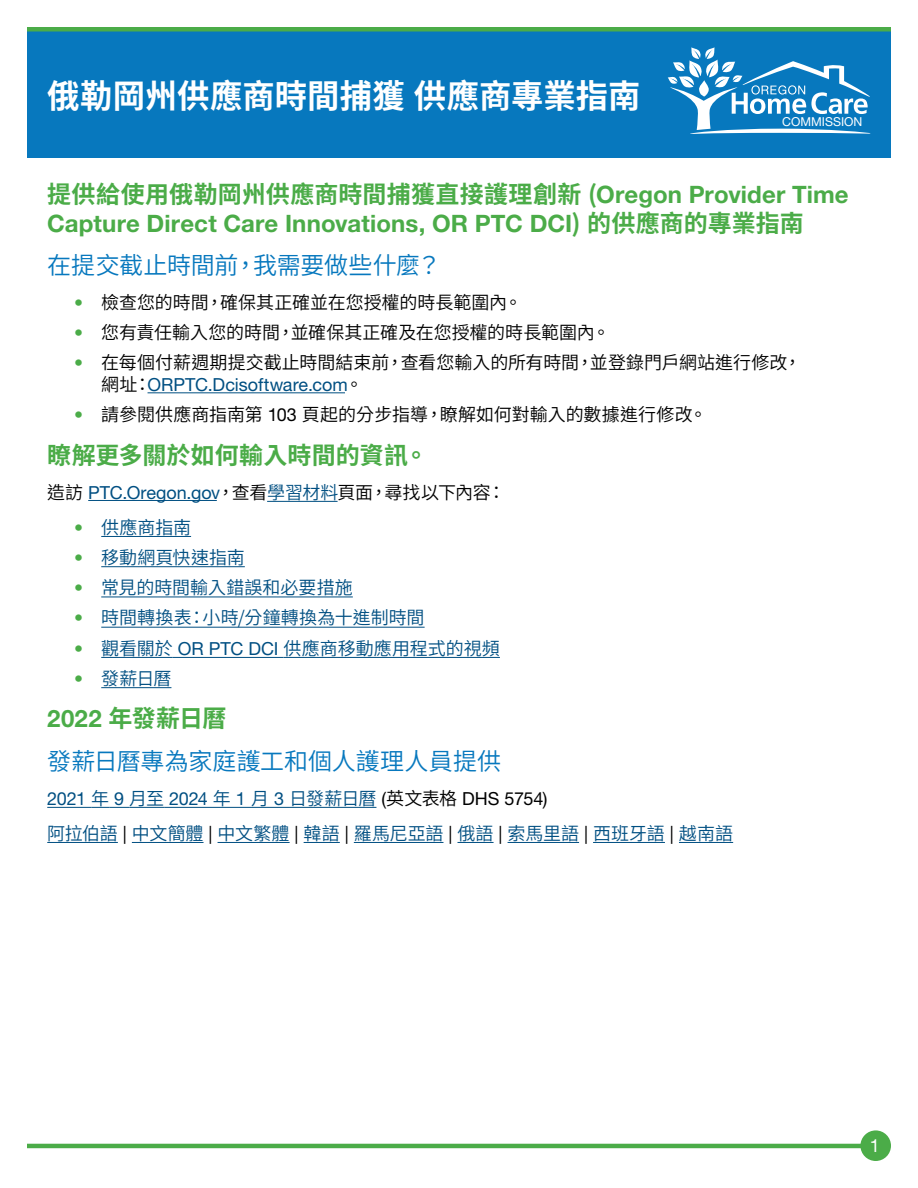
<style>
.page{position:relative;width:918px;height:1188px;background:#fff}
.page>*{position:absolute;margin:0;border:0;box-sizing:border-box;transform-origin:0 0}
.t1{font:700 33px "Source Han Sans TC";letter-spacing:.005em;color:#fff}
.t2{font:700 24px "Source Han Sans TC";letter-spacing:.01em;color:#4bac48}
.t3{font:700 24px "Helvetica Neue LT Std";letter-spacing:.005em;color:#4bac48}
.t4{font:24px/42.3px "Source Han Sans TC";letter-spacing:-.005em;color:#0778be}
.t5{font:18px "Source Han Sans TC";color:#000}
.t6{font:18px "Source Han Sans TC";color:#004f82}
.t7{font:18px "Helvetica Neue LT Std";letter-spacing:-.02em;color:#004f82}
.t8{font:18px "Helvetica Neue LT Std";color:#004f82}
.t9{font:18px "Helvetica Neue LT Std";color:#fff}
.t10{font:12.3px "Helvetica Neue LT Std";color:#fff}
.s1{font-family:"Helvetica Neue LT Std"}
.s2{font-family:"Source Han Sans TC"}
.s3{font-family:"Helvetica Neue LT Std";font-weight:700;font-stretch:condensed;color:#4bac48}
.s4{font-family:"Source Han Sans TC";color:#000}
.s5{font-family:"Helvetica Neue LT Std";color:#004f82}
.s6{color:#004f82}
.s7{font-family:"Helvetica Neue LT Std";font-weight:700;color:#4bac48}
.s8{font-weight:700;color:#4bac48}
.s9{color:#000}
.s10{font-family:"Helvetica Neue LT Std";color:#000}
</style>
<div class="page">
<hr style="left:27px;top:1144px;width:855px;height:4px;background:#4bac48">
<div style="left:860px;top:1130px;width:31px;height:31px;background:#4bac48;border-radius:50%"></div>
<div style="left:27px;top:32px;width:864px;height:126px;background:#0778be"></div>
<hr style="left:148px;top:392px;width:197px;height:1px;background:#004f82">
<hr style="left:88px;top:500px;width:129px;height:1px;background:#004f82">
<hr style="left:267px;top:501px;width:71px;height:1px;background:#004f82">
<hr style="left:101px;top:536px;width:90px;height:1px;background:#004f82">
<hr style="left:101px;top:566px;width:144px;height:1px;background:#004f82">
<hr style="left:101px;top:597px;width:252px;height:1px;background:#004f82">
<hr style="left:101px;top:627px;width:324px;height:1px;background:#004f82">
<hr style="left:101px;top:657px;width:72px;height:1px;background:#004f82">
<hr style="left:173px;top:657px;width:111px;height:1px;background:#004f82">
<hr style="left:284px;top:657px;width:216px;height:1px;background:#004f82">
<hr style="left:101px;top:687px;width:70px;height:1px;background:#004f82">
<hr style="left:47px;top:807px;width:44px;height:1px;background:#004f82">
<svg style="left:91px;top:807px;width:38px;height:1px"></svg>
<hr style="left:129px;top:807px;width:35px;height:1px;background:#004f82">
<hr style="left:164px;top:807px;width:49px;height:1px;background:#004f82">
<svg style="left:213px;top:807px;width:76px;height:1px"></svg>
<hr style="left:289px;top:807px;width:87px;height:1px;background:#004f82">
<hr style="left:47px;top:842px;width:71px;height:1px;background:#004f82">
<hr style="left:132px;top:842px;width:72px;height:1px;background:#004f82">
<hr style="left:218px;top:842px;width:72px;height:1px;background:#004f82">
<hr style="left:304px;top:842px;width:36px;height:1px;background:#004f82">
<hr style="left:354px;top:842px;width:89px;height:1px;background:#004f82">
<hr style="left:457px;top:842px;width:37px;height:1px;background:#004f82">
<hr style="left:508px;top:842px;width:71px;height:1px;background:#004f82">
<hr style="left:593px;top:842px;width:72px;height:1px;background:#004f82">
<hr style="left:679px;top:842px;width:54px;height:1px;background:#004f82">
<svg style="left:668px;top:47px;width:203px;height:87px"></svg>
<div style="left:27px;top:27px;width:864px;height:5px;background:#4bac48"></div>
<h1 class="t1" style="left:47px;top:78px;width:595px">俄勒岡州供應商時間捕獲供應商專業指南</h1>
<p class="t10" style="left:782px;top:114px;width:82px">COMMISSION</p>
<h2 class="t2" style="left:47px;top:180px;width:803px">提供給使用俄勒岡州供應商時間捕獲直接護理創新 (<span class="s1">Oregon Provider Time</span></h2>
<h2 class="t3" style="left:47px;top:208px;width:758px">Capture Direct Care Innovations, OR PTC DCI<span class="s2">) 的供應商的專業指南</span></h2>
<h2 class="t4" style="left:47px;top:244px;width:396px">在提交截止時間前，我需要做些什麼？</h2>
<p class="t5" style="left:74px;top:292px;width:450px"><span class="s3">•</span> 檢查您的時間，確保其正確並在您授權的時長範圍內。</p>
<p class="t5" style="left:74px;top:322px;width:537px"><span class="s3">•</span> 您有責任輸入您的時間，並確保其正確及在您授權的時長範圍內。</p>
<p class="t5" style="left:74px;top:353px;width:729px"><span class="s3">•</span> 在每個付薪週期提交截止時間結束前，查看您輸入的所有時間，並登錄門戶網站進行修改，</p>
<p class="t8" style="left:101px;top:374px;width:263px"><span class="s4">網址：</span>ORPTC.Dcisoftware.com<span class="s4">。</span></p>
<p class="t5" style="left:74px;top:405px;width:634px"><span class="s3">•</span> 請參閱供應商指南第 <span class="s1">103</span> 頁起的分步指導，瞭解如何對輸入的數據進行修改。</p>
<h2 class="t2" style="left:47px;top:441px;width:382px">瞭解更多關於如何輸入時間的資訊。</h2>
<p class="t5" style="left:47px;top:482px;width:460px">造訪 <span class="s5">PTC.Oregon.gov</span>，查看<span class="s6">學習材料</span>頁面，尋找以下內容：</p>
<p class="t6" style="left:74px;top:517px;width:118px"><span class="s3">•</span> 供應商指南</p>
<p class="t6" style="left:74px;top:547px;width:172px"><span class="s3">•</span> 移動網頁快速指南</p>
<p class="t6" style="left:74px;top:578px;width:280px"><span class="s3">•</span> 常見的時間輸入錯誤和必要措施</p>
<p class="t6" style="left:74px;top:608px;width:352px"><span class="s3">•</span> 時間轉換表：小時/分鐘轉換為十進制時間</p>
<p class="t6" style="left:74px;top:638px;width:427px"><span class="s3">•</span> 觀看關於 <span class="s1">OR PTC DCI</span> 供應商移動應用程式的視頻</p>
<p class="t6" style="left:74px;top:668px;width:99px"><span class="s3">•</span> 發薪日曆</p>
<h2 class="t4" style="left:47px;top:698px;width:455px"><span class="s7">2022</span> <span class="s8">年發薪日曆<br></span>發薪日曆專為家庭護工和個人護理人員提供</h2>
<p class="t7" style="left:47px;top:788px;width:502px">2021 <span class="s2">年</span> 9 <span class="s2">月至</span> 2024 <span class="s2">年</span> 1 <span class="s2">月</span> 3 <span class="s2">日發薪日曆</span> <span class="s9">(</span><span class="s4">英文表格</span> <span class="s9">DHS 5754)</span></p>
<p class="t6" style="left:47px;top:823px;width:687px">阿拉伯語 <span class="s10">|</span> 中文簡體 <span class="s10">|</span> 中文繁體 <span class="s10">|</span> 韓語 <span class="s10">|</span> 羅馬尼亞語 <span class="s10">|</span> 俄語 <span class="s10">|</span> 索馬里語 <span class="s10">|</span> 西班牙語 <span class="s10">|</span> 越南語</p>
<p class="t9" style="left:870px;top:1135px;width:12px">1</p>
</div>
